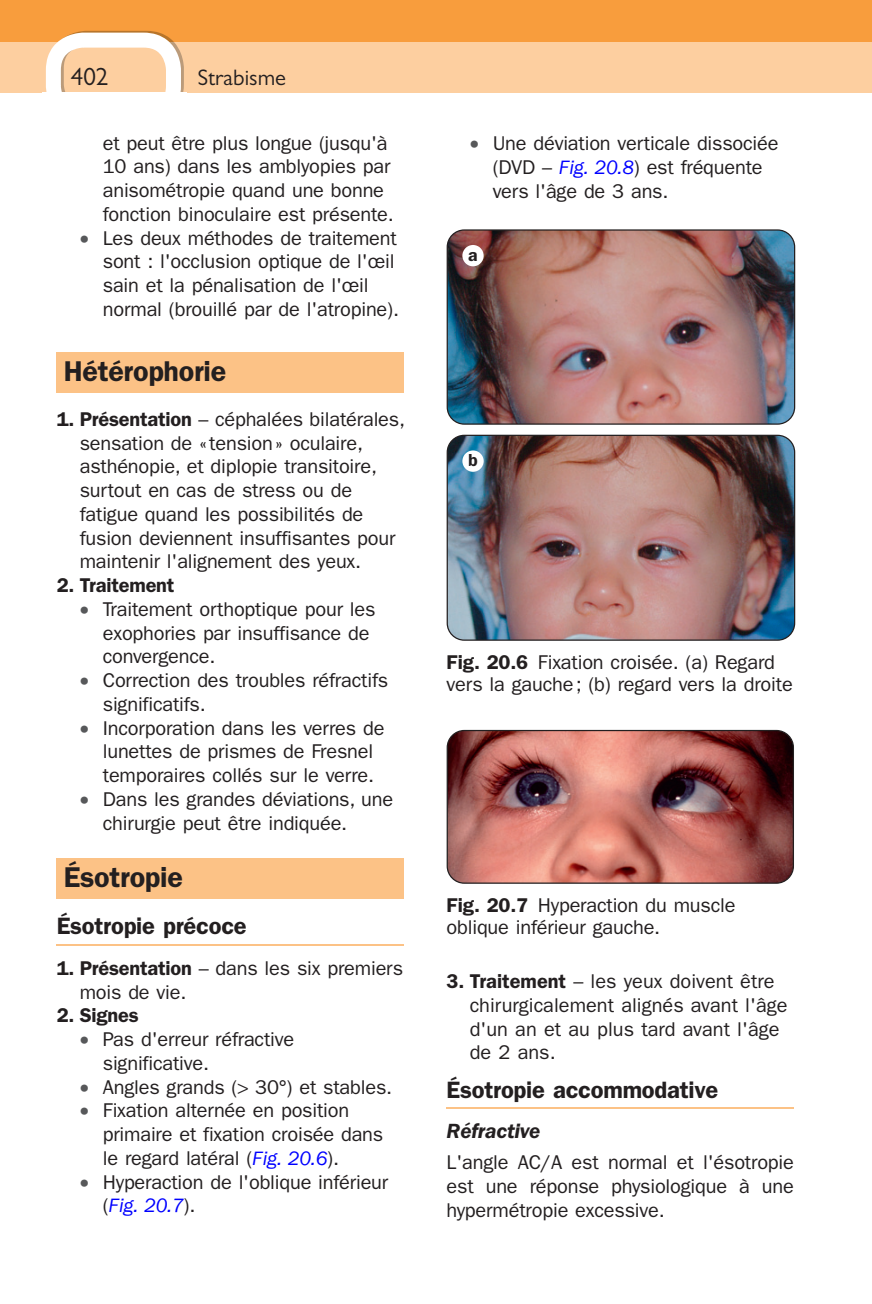
<style>
.page{position:relative;width:872px;height:1304px;background:#fff}
.page>*{position:absolute;margin:0;border:0;box-sizing:border-box;transform-origin:0 0}
.t1{font:600 28.75px "Franklin Gothic";letter-spacing:-.01em;color:#231f20}
.t2{font:25px "Gill Sans";color:#231f20}
.t3{font:600 23.75px "Franklin Gothic";letter-spacing:-.01em;color:#231f20}
.t4{font:22.5px "Gill Sans";color:#231f20}
.t5{font:italic 600 21.25px "Franklin Gothic";letter-spacing:-.01em;color:#231f20}
.t6{font:20px/23.8px "Franklin Gothic";letter-spacing:-.01em;color:#231f20}
.t7{font:600 20px "Franklin Gothic";letter-spacing:-.01em;color:#231f20}
.t8{font:600 17.5px "Franklin Gothic";color:#231f20}
.s1{color:#57585a}
.s2{font-weight:600}
.s3{font-style:italic;color:#00f}
</style>
<div class="page">
<div style="left:0;top:0;width:872px;height:92px;background:#f89d3d"></div>
<div style="left:0;top:42px;width:872px;height:50px;background:#fdcfa0"></div>
<svg style="left:46px;top:31px;width:138px;height:61px"></svg>
<div style="left:57px;top:353px;width:347px;height:40px;background:#fcc286"></div>
<div style="left:57px;top:859px;width:347px;height:40px;background:#fcc286"></div>
<hr style="left:57px;top:944px;width:347px;height:2px;background:#fcc286">
<hr style="left:446px;top:1107px;width:348px;height:2px;background:#fcc286">
<img style="left:446px;top:229px;width:349px;height:412px">
<div style="left:462px;top:245px;width:21px;height:21px;background:#fff;border-radius:50%"></div>
<div style="left:462px;top:450px;width:21px;height:22px;background:#fff;border-radius:50%"></div>
<img style="left:448px;top:731px;width:345px;height:151px">
<div style="left:446px;top:730px;width:348px;height:154px;border:1px solid #231f20;border-radius:17px"></div>
<p class="t2" style="left:71px;top:62px;width:39px">402</p>
<p class="t4" style="left:198px;top:65px;width:90px">Strabisme</p>
<p class="t6" style="left:103px;top:131px;width:292px">et peut être plus longue (jusqu'à<br>10 ans) dans les amblyopies par anisométropie quand une bonne fonction binoculaire est présente.</p>
<p class="t6" style="left:103px;top:226px;width:298px;text-indent:-23px"><span class="s1">•</span> Les deux méthodes de traitement sont : l'occlusion optique de l'œil sain et la pénalisation de l'œil normal (brouillé par de l'atropine).</p>
<h1 class="t1" style="left:64px;top:354px;width:164px">Hétérophorie</h1>
<p class="t6" style="left:80px;top:407px;width:327px;text-indent:-23px"><span class="s2">1. Présentation</span> – céphalées bilatérales, sensation de « tension » oculaire, asthénopie, et diplopie transitoire, surtout en cas de stress ou de fatigue quand les possibilités de fusion deviennent insuffisantes pour maintenir l'alignement des yeux.</p>
<p class="t7" style="left:57px;top:573px;width:119px">2. Traitement</p>
<p class="t6" style="left:103px;top:597px;width:274px;text-indent:-23px"><span class="s1">•</span> Traitement orthoptique pour les exophories par insuffisance de convergence.</p>
<p class="t6" style="left:103px;top:669px;width:287px;text-indent:-23px"><span class="s1">•</span> Correction des troubles réfractifs significatifs.</p>
<p class="t6" style="left:103px;top:716px;width:283px;text-indent:-23px"><span class="s1">•</span> Incorporation dans les verres de lunettes de prismes de Fresnel temporaires collés sur le verre.</p>
<p class="t6" style="left:103px;top:787px;width:292px;text-indent:-23px"><span class="s1">•</span> Dans les grandes déviations, une chirurgie peut être indiquée.</p>
<h1 class="t1" style="left:64px;top:860px;width:121px">Ésotropie</h1>
<p class="t3" style="left:57px;top:912px;width:191px">Ésotropie précoce</p>
<p class="t6" style="left:80px;top:956px;width:325px;text-indent:-23px"><span class="s2">1. Présentation</span> – dans les six premiers mois de vie.</p>
<p class="t7" style="left:57px;top:1004px;width:84px">2. Signes</p>
<p class="t6" style="left:103px;top:1028px;width:193px;text-indent:-23px"><span class="s1">•</span> Pas d'erreur réfractive significative.</p>
<p class="t6" style="left:80px;top:1075px;width:314px"><span class="s1">•</span> Angles grands ( 30°) et stables.</p>
<p class="t6" style="left:103px;top:1099px;width:282px;text-indent:-23px"><span class="s1">•</span> Fixation alternée en position primaire et fixation croisée dans le regard latéral ( <span class="s3">Fig. 20.6</span> ).</p>
<p class="t6" style="left:103px;top:1170px;width:287px;text-indent:-23px"><span class="s1">•</span> Hyperaction de l'oblique inférieur ( <span class="s3">Fig. 20.7</span> ).</p>
<p class="t6" style="left:493px;top:132px;width:287px;text-indent:-23px"><span class="s1">•</span> Une déviation verticale dissociée (DVD – <span class="s3">Fig. 20.8</span> ) est fréquente vers l'âge de 3 ans.</p>
<p class="t8" style="left:468px;top:245px;width:11px">a</p>
<p class="t8" style="left:468px;top:450px;width:11px">b</p>
<p class="t6" style="left:446px;top:651px;width:348px;line-height:22.5px"><span class="s2">Fig. 20.6</span> Fixation croisée. (a) Regard vers la gauche ; (b) regard vers la droite</p>
<p class="t6" style="left:446px;top:894px;width:290px;line-height:22.5px"><span class="s2">Fig. 20.7</span> Hyperaction du muscle oblique inférieur gauche.</p>
<p class="t6" style="left:469px;top:970px;width:319px;text-indent:-23px"><span class="s2">3. Traitement</span> – les yeux doivent être chirurgicalement alignés avant l'âge d'un an et au plus tard avant l'âge de 2 ans.</p>
<p class="t3" style="left:446px;top:1075px;width:273px">Ésotropie accommodative</p>
<p class="t5" style="left:446px;top:1119px;width:95px">Réfractive</p>
<p class="t6" style="left:446px;top:1151px;width:349px;text-align:justify">L'angle AC/A est normal et l'ésotropie est une réponse physiologique à une hypermétropie excessive.</p>
</div>
